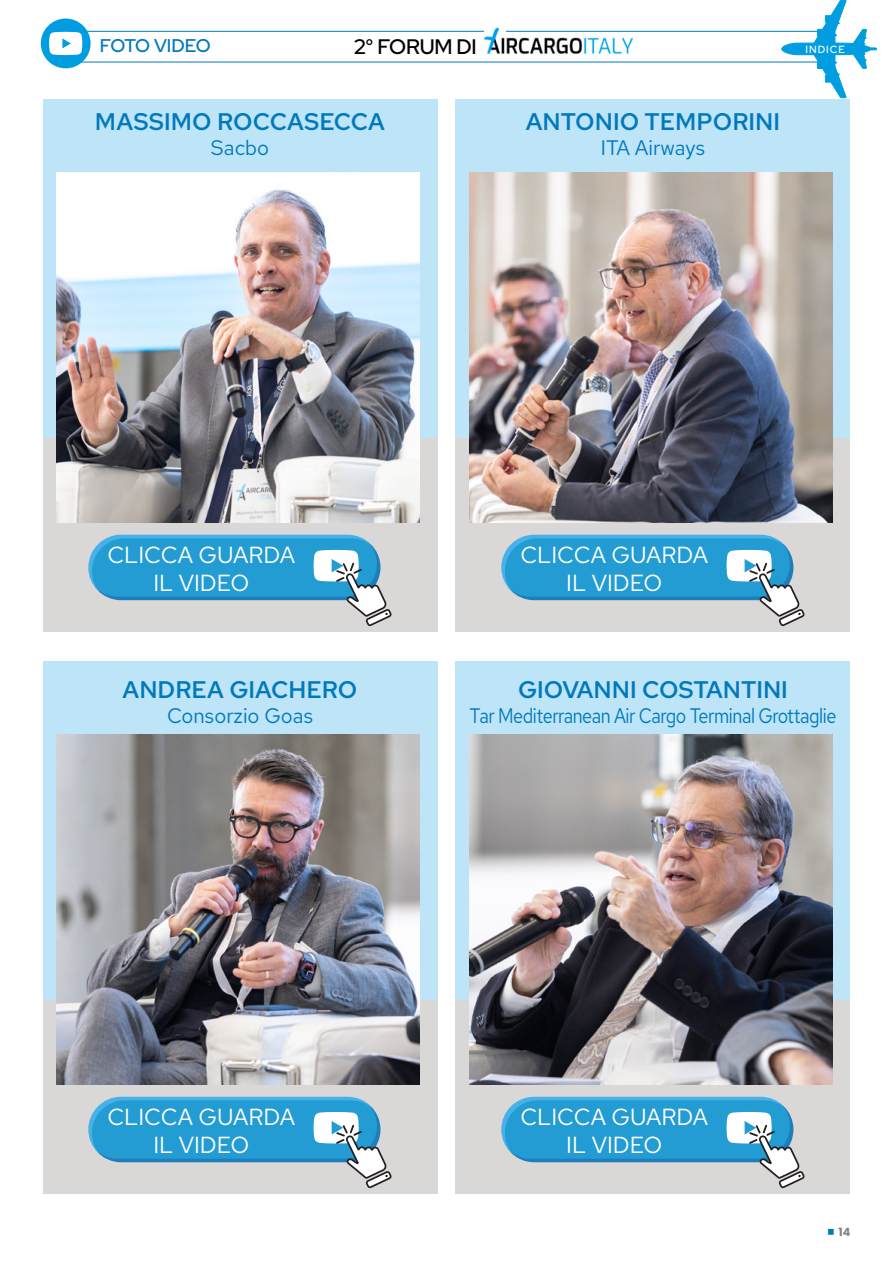
<style>
.page{position:relative;width:893px;height:1263px;background:#fff}
.page>*{position:absolute;margin:0;border:0;box-sizing:border-box;transform-origin:0 0}
.t1{font:500 24px "Red Hat Text";color:#0079bc}
.t2{font:23.25px "Red Hat Text";color:#fff}
.t3{font:21px "Red Hat Text";letter-spacing:-.025em;color:#0079bc;scale:.86 1}
.t4{font:21px "Red Hat Text";letter-spacing:-.025em;color:#0079bc}
.t5{font:500 21px "Red Hat Display";letter-spacing:-.01em;color:#000}
.t6{font:500 18.45px "Red Hat Display";letter-spacing:-.045em;color:#0079bc}
.t7{font:700 11.4px "Poppins";color:#838383}
.t8{font:500 10.35px "Red Hat Display";letter-spacing:.1em;color:#fff}
</style>
<div class="page">
<hr style="left:52px;top:31px;width:432px;height:1px;background:#0079bc">
<hr style="left:506px;top:31px;width:313px;height:1px;background:#0079bc">
<hr style="left:53px;top:62px;width:766px;height:1px;background:#0079bc">
<div style="left:41px;top:19px;width:50px;height:49px;background:#009ee0;border-radius:50%"></div>
<svg style="left:49px;top:32px;width:33px;height:23px"></svg>
<svg style="left:781px;top:0;width:96px;height:98px"></svg>
<img style="left:483px;top:27px;width:153px;height:28px">
<div style="left:43px;top:99px;width:394px;height:532px;background:#bde4f7"></div>
<div style="left:43px;top:660px;width:394px;height:533px;background:#bde4f7"></div>
<div style="left:455px;top:99px;width:395px;height:532px;background:#bde4f7"></div>
<div style="left:455px;top:660px;width:395px;height:533px;background:#bde4f7"></div>
<div style="left:43px;top:438px;width:394px;height:193px;background:#dad7d7"></div>
<div style="left:43px;top:1000px;width:394px;height:193px;background:#dad7d7"></div>
<div style="left:455px;top:438px;width:395px;height:193px;background:#dad7d7"></div>
<div style="left:455px;top:1000px;width:395px;height:193px;background:#dad7d7"></div>
<img style="left:57px;top:173px;width:363px;height:349px">
<img style="left:57px;top:735px;width:363px;height:349px">
<img style="left:469px;top:173px;width:364px;height:349px">
<img style="left:469px;top:735px;width:364px;height:349px">
<svg style="left:88px;top:535px;width:304px;height:91px"></svg>
<svg style="left:88px;top:1097px;width:304px;height:91px"></svg>
<svg style="left:501px;top:535px;width:304px;height:91px"></svg>
<svg style="left:501px;top:1097px;width:304px;height:91px"></svg>
<p class="t6" style="left:100px;top:33px;width:112px">FOTO VIDEO</p>
<p class="t5" style="left:354px;top:33px;width:124px">2° FORUM DI</p>
<p class="t8" style="left:805px;top:43px;width:41px">INDICE</p>
<p class="t1" style="left:95px;top:106px;width:16px">MASSI</p>
<p class="t1" style="left:171px;top:106px;width:133px">MO ROCCASE</p>
<p class="t1" style="left:334px;top:106px;width:52px">CCA</p>
<p class="t4" style="left:211px;top:134px;width:60px">Sacbo</p>
<p class="t1" style="left:526px;top:106px;width:252px">ANTONIO TEMPORINI</p>
<p class="t4" style="left:601px;top:134px;width:106px">ITA Airways</p>
<p class="t2" style="left:107px;top:539px;width:16px">CLICCA</p>
<p class="t2" style="left:198px;top:539px;width:35px">GUAR</p>
<p class="t2" style="left:264px;top:539px;width:33px">DA</p>
<p class="t2" style="left:153px;top:567px;width:79px">IL VIDEO</p>
<p class="t1" style="left:123px;top:674px;width:236px">ANDREA GIACHERO</p>
<p class="t4" style="left:167px;top:702px;width:147px">Consorzio Goas</p>
<p class="t2" style="left:520px;top:539px;width:16px">CLICCA</p>
<p class="t2" style="left:611px;top:539px;width:35px">GUAR</p>
<p class="t2" style="left:676px;top:539px;width:33px">DA</p>
<p class="t2" style="left:566px;top:567px;width:79px">IL VIDEO</p>
<p class="t1" style="left:518px;top:674px;width:268px">GIOVANNI COSTANTI NI</p>
<p class="t3" style="left:469px;top:702px;width:428px">Tar Mediterranean Air Cargo Terminal Grottaglie</p>
<p class="t2" style="left:107px;top:1101px;width:16px">CLICCA</p>
<p class="t2" style="left:198px;top:1101px;width:35px">GUAR</p>
<p class="t2" style="left:264px;top:1101px;width:33px">DA</p>
<p class="t2" style="left:153px;top:1129px;width:79px">IL VIDEO</p>
<p class="t2" style="left:520px;top:1101px;width:16px">CLICCA</p>
<p class="t2" style="left:611px;top:1101px;width:35px">GUAR</p>
<p class="t2" style="left:676px;top:1101px;width:33px">DA</p>
<p class="t2" style="left:566px;top:1129px;width:79px">IL VIDEO</p>
<p class="t7" style="left:838px;top:1225px;width:13px">14</p>
</div>
